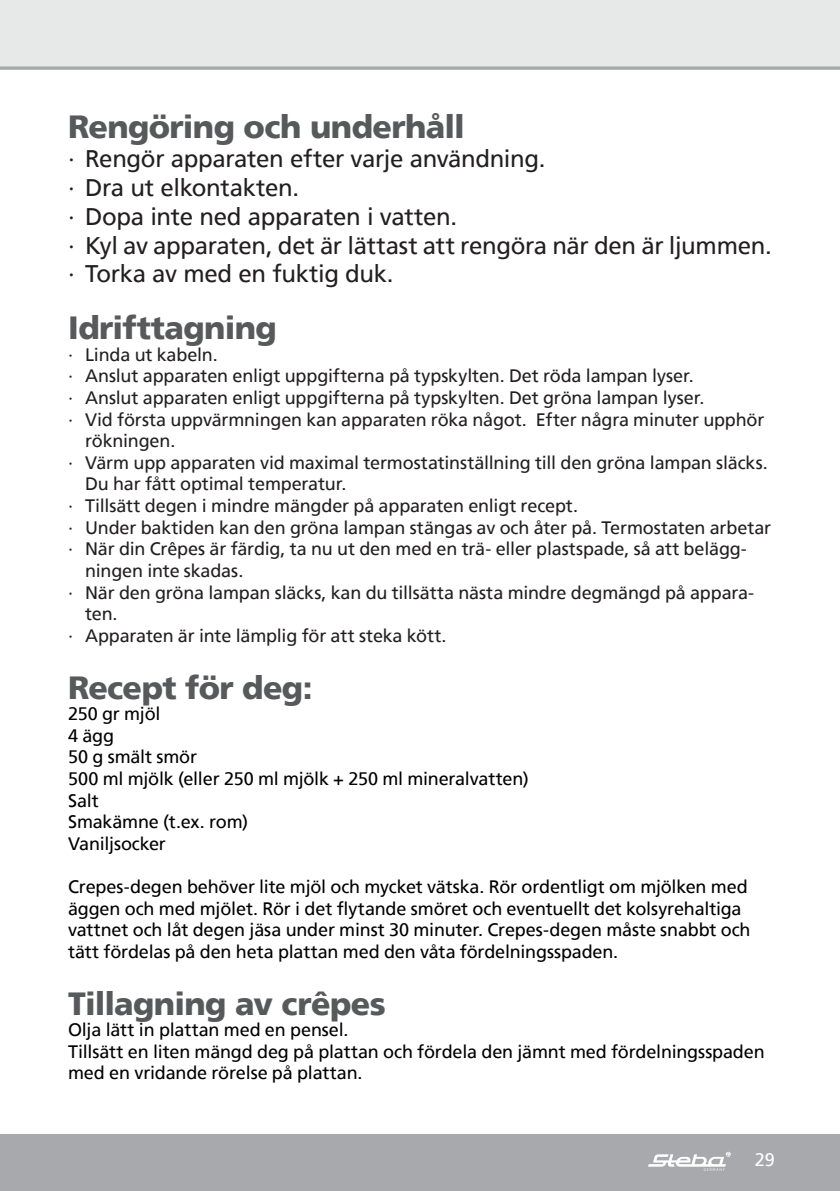
<style>
.page{position:relative;width:840px;height:1191px;background:#fff}
.page>*{position:absolute;margin:0;border:0;box-sizing:border-box;transform-origin:0 0}
.t1{font:900 32px "Frutiger";letter-spacing:-.02em;color:#58595b}
.t2{font:24px/28.8px "Frutiger";letter-spacing:-.015em;color:#231f20}
.t3{font:18px "Frutiger";letter-spacing:-.01em;color:#231f20}
.t4{font:18px/21.6px "Frutiger";letter-spacing:-.01em;color:#000}
.t5{font:18px "Frutiger";color:#fff}
</style>
<div class="page">
<div style="left:0;top:0;width:839px;height:68px;background:#e7e8e8"></div>
<div style="left:0;top:1134px;width:839px;height:57px;background:#a7a9ac"></div>
<svg style="left:648px;top:1151px;width:82px;height:19px"></svg>
<svg style="left:0;top:66px;width:839px;height:4px;background:#b2b4b7"></svg>
<h1 class="t1" style="left:68px;top:108px;width:398px">Rengöring och underhåll</h1>
<h2 class="t2" style="left:68px;top:144px;width:704px">∙ Rengör apparaten efter varje användning.<br>∙ Dra ut elkontakten.<br>∙ Dopa inte ned apparaten i vatten.<br>∙ Kyl av apparaten, det är lättast att rengöra när den är ljummen. ∙ Torka av med en fuktig duk.</h2>
<h1 class="t1" style="left:68px;top:309px;width:210px">Idrifttagning</h1>
<p class="t3" style="left:68px;top:344px;width:151px">∙ Linda ut kabeln.</p>
<p class="t3" style="left:68px;top:365px;width:627px">∙ Anslut apparaten enligt uppgifterna på typskylten. Det röda lampan lyser.</p>
<p class="t3" style="left:68px;top:387px;width:637px">∙ Anslut apparaten enligt uppgifterna på typskylten. Det gröna lampan lyser.</p>
<p class="t3" style="left:68px;top:409px;width:697px">∙ Vid första uppvärmningen kan apparaten röka något. Efter några minuter upphör</p>
<p class="t3" style="left:85px;top:430px;width:92px">rökningen.</p>
<p class="t3" style="left:68px;top:452px;width:701px">∙ Värm upp apparaten vid maximal termostatinställning till den gröna lampan släcks.</p>
<p class="t3" style="left:85px;top:473px;width:263px">Du har fått optimal temperatur.</p>
<p class="t3" style="left:68px;top:495px;width:511px">∙ Tillsätt degen i mindre mängder på apparaten enligt recept.</p>
<p class="t3" style="left:68px;top:517px;width:704px">∙ Under baktiden kan den gröna lampan stängas av och åter på. Termostaten arbetar</p>
<p class="t3" style="left:68px;top:538px;width:680px">∙ När din Crêpes är färdig, ta nu ut den med en trä- eller plastspade, så att belägg-</p>
<p class="t3" style="left:85px;top:560px;width:160px">ningen inte skadas.</p>
<p class="t3" style="left:68px;top:581px;width:687px">∙ När den gröna lampan släcks, kan du tillsätta nästa mindre degmängd på appara-</p>
<p class="t3" style="left:85px;top:603px;width:34px">ten.</p>
<p class="t3" style="left:68px;top:625px;width:380px">∙ Apparaten är inte lämplig för att steka kött.</p>
<h1 class="t1" style="left:68px;top:668px;width:246px">Recept för deg:</h1>
<p class="t4" style="left:68px;top:703px;width:462px">250 gr mjöl<br>4 ägg<br>50 g smält smör<br>500 ml mjölk (eller 250 ml mjölk + 250 ml mineralvatten)<br>Salt<br>Smakämne (t.ex. rom)<br>Vaniljsocker</p>
<p class="t4" style="left:68px;top:875px;width:683px">Crepes-degen behöver lite mjöl och mycket vätska. Rör ordentligt om mjölken med äggen och med mjölet. Rör i det flytande smöret och eventuellt det kolsyrehaltiga vattnet och låt degen jäsa under minst 30 minuter. Crepes-degen måste snabbt och tätt fördelas på den heta plattan med den våta fördelningsspaden.</p>
<h1 class="t1" style="left:68px;top:984px;width:319px">Tillagning av crêpes</h1>
<p class="t4" style="left:68px;top:1019px;width:697px">Olja lätt in plattan med en pensel.<br>Tillsätt en liten mängd deg på plattan och fördela den jämnt med fördelningsspaden med en vridande rörelse på plattan.</p>
<p class="t5" style="left:754px;top:1149px;width:22px">29</p>
</div>
